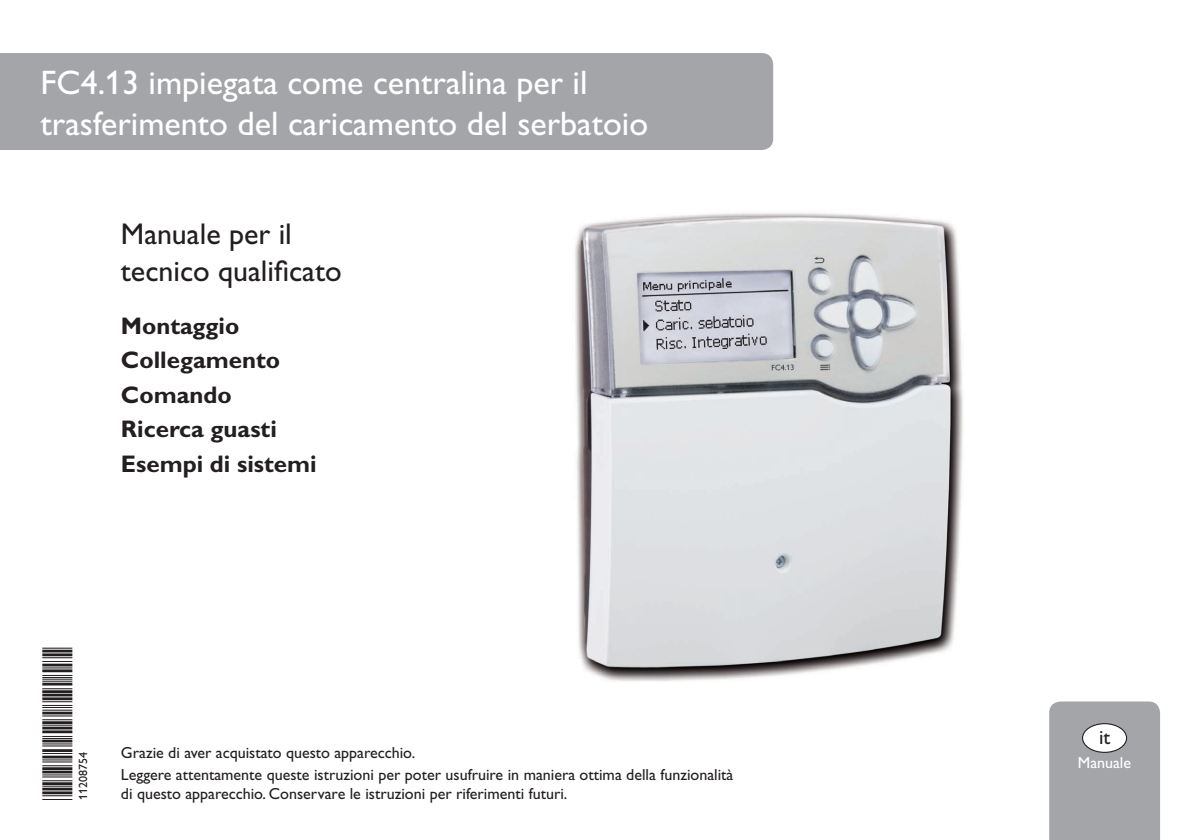
<style>
.page{position:relative;width:1191px;height:840px;background:#fff}
.page>*{position:absolute;margin:0;border:0;box-sizing:border-box;transform-origin:0 0}
.t1{font:40px "Free 3 of 9 Extended";color:#231f20}
.t2{font:34px/40.8px "Gill Alt One";color:#fff}
.t3{font:30px/36px "Gill Alt One";color:#231f20}
.t4{font:700 24px/34.4px "Gill Alt One";color:#231f20}
.t5{font:20.4px "Gill Alt One";color:#231f20}
.t6{font:16px/22px "Gill Alt One";color:#231f20}
.t7{font:16px "Gill Alt One";color:#fff}
.t8{font:12px "Gill Alt One";color:#231f20}
</style>
<div class="page">
<div style="left:1049px;top:701px;width:111px;height:138px;background:#a4a5a9"></div>
<div style="left:1082px;top:723px;width:44px;height:29px;background:#fff;border-radius:50%"></div>
<div style="left:1082px;top:722px;width:45px;height:30px;border:1px solid #231f20;border-radius:50%"></div>
<img style="left:575px;top:213px;width:388px;height:468px">
<div style="left:0;top:53px;width:773px;height:97px;background:#a4a5a9"></div>
<h2 class="t2" style="left:41px;top:62px;width:609px">FC4.13 impiegata come centralina per il trasferimento del caricamento del serbatoio</h2>
<h3 class="t3" style="left:121px;top:216px;width:222px">Manuale per il tecnico qualificato</h3>
<h3 class="t4" style="left:121px;top:308px;width:197px">Montaggio<br>Collegamento<br>Comando<br>Ricerca guasti<br>Esempi di sistemi</h3>
<h1 class="t1" style="left:35px;top:799px;width:155px;rotate:-90deg">*11208754*</h1>
<p class="t8" style="left:76px;top:799px;width:49px;rotate:-90deg">11208754</p>
<p class="t6" style="left:121px;top:740px;width:614px">Grazie di aver acquistato questo apparecchio.<br>Leggere attentamente queste istruzioni per poter usufruire in maniera ottima della funzionalità</p>
<p class="t6" style="left:121px;top:782px;width:448px">di questo apparecchio. Conservare le istruzioni per riferimenti futuri.</p>
<p class="t5" style="left:1099px;top:725px;width:13px">it</p>
<p class="t7" style="left:1078px;top:753px;width:55px">Manuale</p>
</div>
